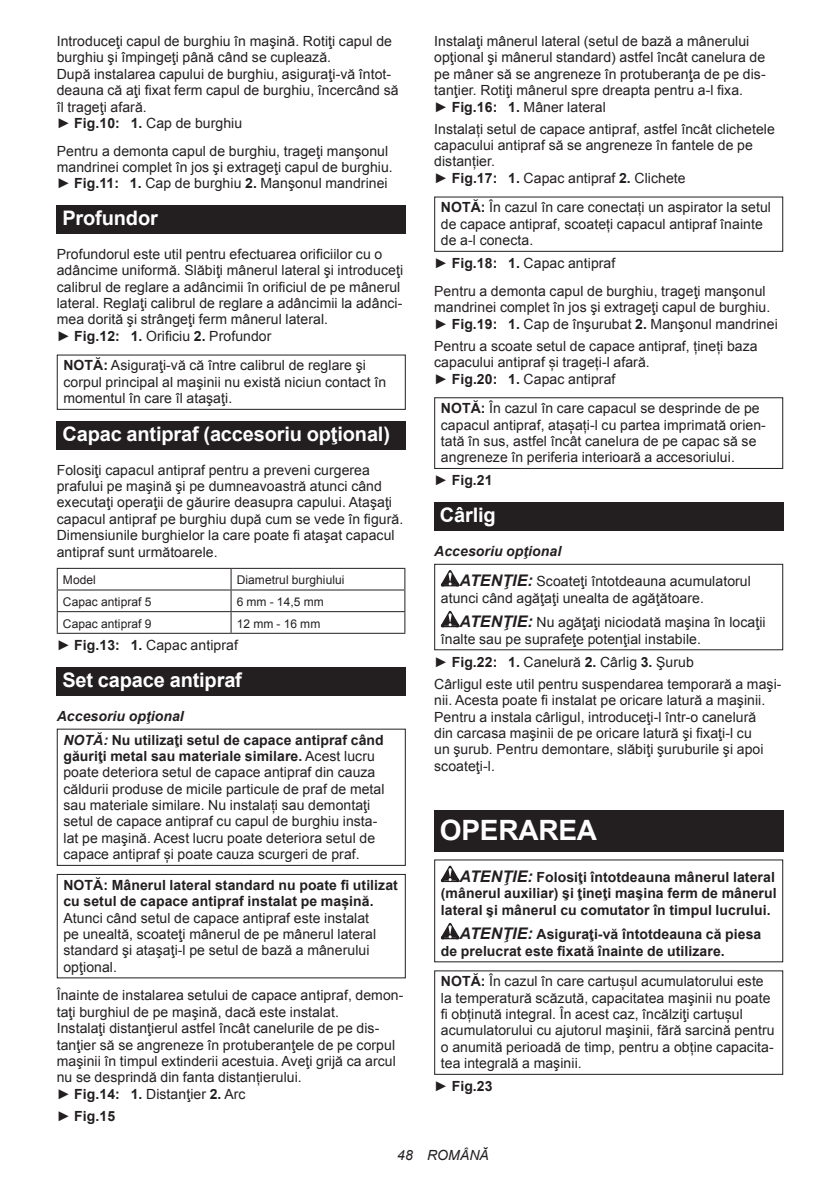
<style>
.page{position:relative;width:840px;height:1191px;background:#fff}
.page>*{position:absolute;margin:0;border:0;box-sizing:border-box;transform-origin:0 0}
.t1{font:700 28px "Arial";letter-spacing:-.01em;color:#fff}
.t2{font:700 20px "Arial";letter-spacing:-.01em;color:#fff}
.t3{font:14px/16.4px "Arial";letter-spacing:.005em;color:#231f20}
.t4{font:700 14px/16.4px "Arial";letter-spacing:.005em;color:#231f20}
.t5{font:italic 14px "Arial";letter-spacing:.005em;color:#231f20}
.t6{font:12px "Arial";letter-spacing:.005em;color:#231f20}
.s1{font-weight:700}
.s2{font-style:italic}
.s3{font-weight:400}
.s4{font-weight:700;font-style:italic}
.s5{font-weight:700;font-style:italic;font-size:16px}
.s6{font-style:italic;font-size:16px}
</style>
<div class="page">
<div style="left:57px;top:205px;width:348px;height:29px;background:#231f20"></div>
<div style="left:57px;top:354px;width:348px;height:56px;border:1px solid #231f20"></div>
<div style="left:57px;top:421px;width:348px;height:29px;background:#231f20"></div>
<hr style="left:57px;top:568px;width:174px;height:1px;background:#231f20">
<hr style="left:231px;top:568px;width:174px;height:1px;background:#231f20">
<hr style="left:57px;top:589px;width:174px;height:1px;background:#231f20">
<hr style="left:231px;top:589px;width:174px;height:1px;background:#231f20">
<hr style="left:57px;top:611px;width:174px;height:1px;background:#231f20">
<svg style="left:57px;top:569px;width:1px;height:64px"></svg>
<hr style="left:231px;top:611px;width:174px;height:1px;background:#231f20">
<svg style="left:230px;top:569px;width:1px;height:64px"></svg>
<svg style="left:404px;top:569px;width:1px;height:64px"></svg>
<hr style="left:57px;top:633px;width:174px;height:1px;background:#231f20">
<hr style="left:231px;top:633px;width:174px;height:1px;background:#231f20">
<div style="left:57px;top:667px;width:348px;height:28px;background:#231f20"></div>
<div style="left:57px;top:728px;width:348px;height:138px;border:1px solid #231f20"></div>
<div style="left:57px;top:874px;width:348px;height:104px;border:1px solid #231f20"></div>
<div style="left:434px;top:196px;width:348px;height:56px;border:1px solid #231f20"></div>
<div style="left:434px;top:397px;width:348px;height:72px;border:1px solid #231f20"></div>
<div style="left:434px;top:502px;width:348px;height:29px;background:#231f20"></div>
<svg style="left:440px;top:570px;width:19px;height:16px"></svg>
<svg style="left:440px;top:611px;width:19px;height:16px"></svg>
<div style="left:434px;top:564px;width:348px;height:86px;border:1px solid #231f20"></div>
<div style="left:434px;top:810px;width:348px;height:41px;background:#231f20"></div>
<svg style="left:440px;top:865px;width:19px;height:17px"></svg>
<svg style="left:440px;top:923px;width:19px;height:16px"></svg>
<p class="t3" style="left:57px;top:33px;width:343px">Introduceţi capul de burghiu în maşină. Rotiţi capul de burghiu şi împingeţi până când se cuplează.<br>După instalarea capului de burghiu, asiguraţi-vă întot&shy;deauna că aţi fixat ferm capul de burghiu, încercând să îl trageţi afară.<br>► <span class="s1">Fig.10: 1.</span> Cap de burghiu</p>
<p class="t3" style="left:57px;top:143px;width:337px">Pentru a demonta capul de burghiu, trageţi manşonul mandrinei complet în jos şi extrageţi capul de burghiu. ► <span class="s1">Fig.11: 1.</span> Cap de burghiu <span class="s1">2.</span> Manşonul mandrinei</p>
<h2 class="t2" style="left:62px;top:205px;width:97px">Profundor</h2>
<p class="t3" style="left:57px;top:246px;width:348px">Profundorul este util pentru efectuarea orificiilor cu o adâncime uniformă. Slăbiţi mânerul lateral şi introduceţi calibrul de reglare a adâncimii în orificiul de pe mânerul lateral. Reglaţi calibrul de reglare a adâncimii la adânci&shy;mea dorită şi strângeţi ferm mânerul lateral.<br>► <span class="s1">Fig.12: 1.</span> Orificiu <span class="s1">2.</span> Profundor</p>
<p class="t3" style="left:63px;top:357px;width:324px"><span class="s1">NOTĂ:</span> Asiguraţi-vă că între calibrul de reglare şi corpul principal al maşinii nu există niciun contact în momentul în care îl ataşaţi.</p>
<h2 class="t2" style="left:62px;top:421px;width:329px">Capac antipraf (accesoriu opţional)</h2>
<p class="t3" style="left:57px;top:461px;width:348px">Folosiţi capacul antipraf pentru a preveni curgerea prafului pe maşină şi pe dumneavoastră atunci când executaţi operaţii de găurire deasupra capului. Ataşaţi capacul antipraf pe burghiu după cum se vede în figură.<br>Dimensiunile burghielor la care poate fi ataşat capacul antipraf sunt următoarele.</p>
<p class="t6" style="left:63px;top:572px;width:34px">Model</p>
<p class="t6" style="left:236px;top:572px;width:109px">Diametrul burghiului</p>
<p class="t6" style="left:63px;top:594px;width:90px">Capac antipraf 5</p>
<p class="t6" style="left:236px;top:594px;width:88px">6 mm - 14,5 mm</p>
<p class="t6" style="left:63px;top:615px;width:90px">Capac antipraf 9</p>
<p class="t6" style="left:236px;top:615px;width:85px">12 mm - 16 mm</p>
<p class="t3" style="left:57px;top:637px;width:183px">► <span class="s1">Fig.13: 1.</span> Capac antipraf</p>
<h2 class="t2" style="left:62px;top:667px;width:181px">Set capace antipraf</h2>
<p class="t4" style="left:63px;top:704px;width:321px;line-height:23.8px;text-indent:-7px"><span class="s2">Accesoriu opţional<br>NOTĂ:</span> Nu utilizaţi setul de capace antipraf când</p>
<p class="t3" style="left:63px;top:748px;width:322px"><span class="s1">găuriţi metal sau materiale similare.</span> Acest lucru poate deteriora setul de capace antipraf din cauza căldurii produse de micile particule de praf de metal sau materiale similare. Nu instalați sau demontaţi setul de capace antipraf cu capul de burghiu insta&shy;lat pe maşină. Acest lucru poate deteriora setul de capace antipraf și poate cauza scurgeri de praf.</p>
<p class="t4" style="left:63px;top:877px;width:336px">NOTĂ: Mânerul lateral standard nu poate fi utilizat cu setul de capace antipraf instalat pe mașină.</p>
<p class="t3" style="left:63px;top:909px;width:314px">Atunci când setul de capace antipraf este instalat pe unealtă, scoateţi mânerul de pe mânerul lateral standard şi ataşaţi-l pe setul de bază a mânerului opţional.</p>
<p class="t3" style="left:57px;top:987px;width:348px">Înainte de instalarea setului de capace antipraf, demon&shy;taţi burghiul de pe maşină, dacă este instalat.<br>Instalaţi distanţierul astfel încât canelurile de pe dis&shy;tanţier să se angreneze în protuberanţele de pe corpul maşinii în timpul extinderii acestuia. Aveţi grijă ca arcul nu se desprindă din fanta distanțierului.<br>► <span class="s1">Fig.14: 1.</span> Distanţier <span class="s1">2.</span> Arc</p>
<p class="t4" style="left:57px;top:1108px;width:60px"><span class="s3">►</span> Fig.15</p>
<p class="t3" style="left:434px;top:33px;width:333px">Instalaţi mânerul lateral (setul de bază a mânerului opţional şi mânerul standard) astfel încât canelura de pe mâner să se angreneze în protuberanţa de pe dis&shy;tanţier. Rotiţi mânerul spre dreapta pentru a-l fixa.<br>► <span class="s1">Fig.16: 1.</span> Mâner lateral</p>
<p class="t3" style="left:434px;top:121px;width:342px">Instalați setul de capace antipraf, astfel încât clichetele capacului antipraf să se angreneze în fantele de pe distanțier.<br>► <span class="s1">Fig.17: 1.</span> Capac antipraf <span class="s1">2.</span> Clichete</p>
<p class="t3" style="left:440px;top:199px;width:331px"><span class="s1">NOTĂ:</span> În cazul în care conectați un aspirator la setul de capace antipraf, scoateți capacul antipraf înainte de a-l conecta.</p>
<p class="t3" style="left:434px;top:249px;width:333px;line-height:27.8px">► <span class="s1">Fig.18: 1.</span> Capac antipraf<br>Pentru a demonta capul de burghiu, trageţi manşonul</p>
<p class="t3" style="left:434px;top:299px;width:345px">mandrinei complet în jos şi extrageţi capul de burghiu. ► <span class="s1">Fig.19: 1.</span> Cap de înşurubat <span class="s1">2.</span> Manşonul mandrinei</p>
<p class="t3" style="left:434px;top:338px;width:325px">Pentru a scoate setul de capace antipraf, țineți baza capacului antipraf și trageți-l afară.<br>► <span class="s1">Fig.20: 1.</span> Capac antipraf</p>
<p class="t3" style="left:440px;top:400px;width:326px"><span class="s1">NOTĂ:</span> În cazul în care capacul se desprinde de pe capacul antipraf, atașați-l cu partea imprimată orien&shy;tată în sus, astfel încât canelura de pe capac să se angreneze în periferia interioară a accesoriului.</p>
<p class="t4" style="left:434px;top:472px;width:60px"><span class="s3">►</span> Fig.21</p>
<h2 class="t2" style="left:439px;top:502px;width:57px">Cârlig</h2>
<p class="t3" style="left:459px;top:535px;width:293px;line-height:30.6px;text-indent:-25px"><span class="s4">Accesoriu opţional<br></span><span class="s5">ATENŢIE:</span> Scoateţi întotdeauna acumulatorul</p>
<p class="t3" style="left:459px;top:586px;width:307px;line-height:24.4px;text-indent:-19px">atunci când agăţaţi unealta de agăţătoare.<br><span class="s5">ATENŢIE:</span> Nu agăţaţi niciodată maşina în locaţii</p>
<p class="t3" style="left:434px;top:627px;width:348px;line-height:22.6px;text-indent:7px">înalte sau pe suprafeţe potenţial instabile.<br>► <span class="s1">Fig.22: 1.</span> Canelură <span class="s1">2.</span> Cârlig <span class="s1">3.</span> Şurub<br>Cârligul este util pentru suspendarea temporară a maşi-</p>
<p class="t3" style="left:434px;top:692px;width:332px">nii. Acesta poate fi instalat pe oricare latură a maşinii.<br>Pentru a instala cârligul, introduceţi-l într-o canelură din carcasa maşinii de pe oricare latură şi fixaţi-l cu un şurub. Pentru demontare, slăbiţi şuruburile şi apoi scoateţi-l.</p>
<h1 class="t1" style="left:439px;top:811px;width:159px">OPERAREA</h1>
<p class="t4" style="left:440px;top:869px;width:337px;text-indent:19px"><span class="s6">ATENŢIE:</span> Folosiţi întotdeauna mânerul lateral (mânerul auxiliar) şi ţineţi maşina ferm de mânerul lateral şi mânerul cu comutator în timpul lucrului.</p>
<p class="t4" style="left:440px;top:926px;width:322px;text-indent:19px"><span class="s6">ATENŢIE:</span> Asiguraţi-vă întotdeauna că piesa de prelucrat este fixată înainte de utilizare.</p>
<p class="t3" style="left:440px;top:973px;width:335px"><span class="s1">NOTĂ:</span> În cazul în care cartușul acumulatorului este la temperatură scăzută, capacitatea maşinii nu poate fi obținută integral. În acest caz, încălziţi cartușul acumulatorului cu ajutorul maşinii, fără sarcină pentru o anumită perioadă de timp, pentru a obține capacita&shy;tea integrală a maşinii.</p>
<p class="t4" style="left:434px;top:1078px;width:60px"><span class="s3">►</span> Fig.23</p>
<p class="t5" style="left:397px;top:1146px;width:93px">48 ROMÂNĂ</p>
</div>
